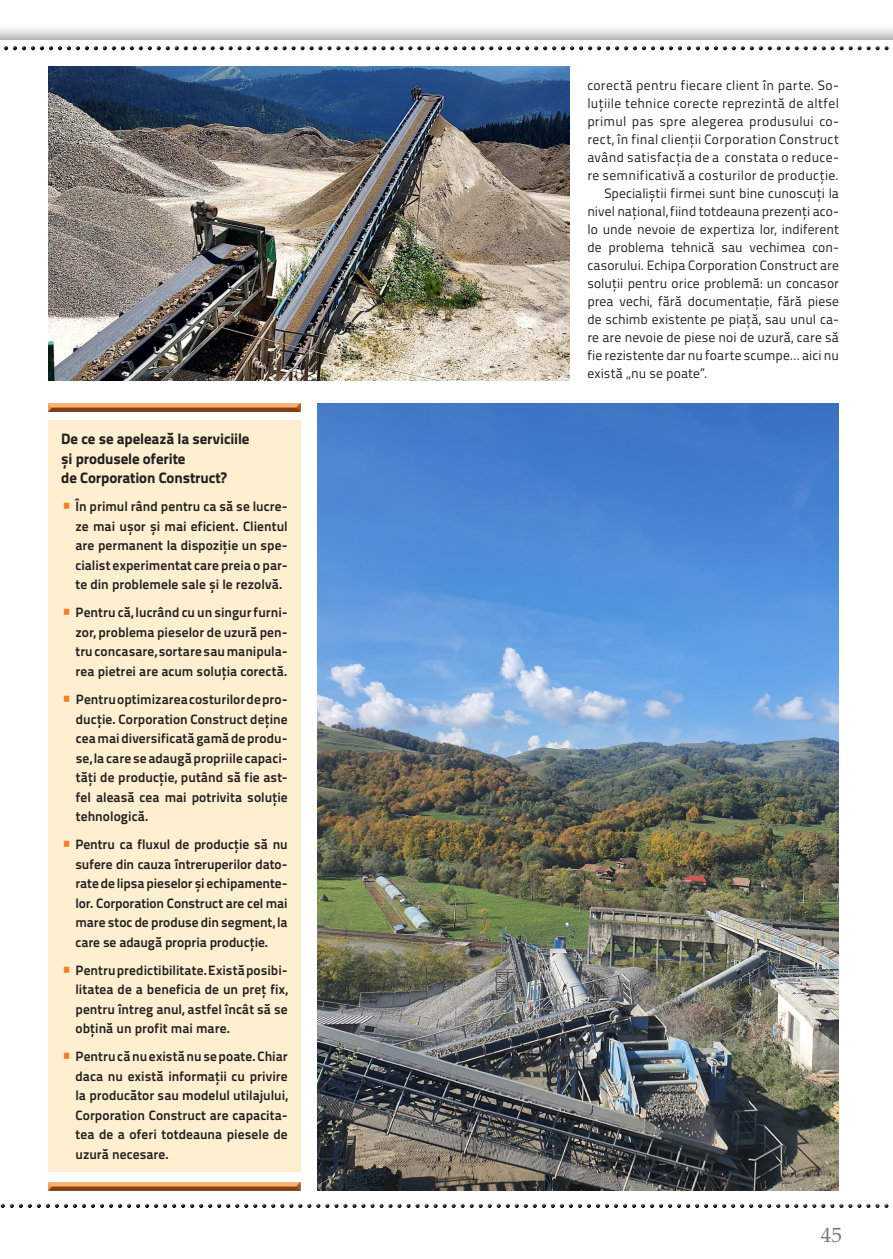
<style>
.page{position:relative;width:893px;height:1259px;background:#fff}
.page>*{position:absolute;margin:0;border:0;box-sizing:border-box;transform-origin:0 0}
.t1{font:21px "Palatino Linotype";color:#76787b}
._02__Intertitlu_TEXT{font:800 15px/19.5px "Titillium Text 22 L";letter-spacing:-.01em;color:#231f20}
._02__Text_NORMAL{font:700 13.5px/19.5px "Titillium Text 22 L";letter-spacing:.005em;color:#231f20;text-align:justify}
._02__Text_NORMAL-2{font:13.5px/18px "Titillium Text 22 L";letter-spacing:.015em;color:#231f20;text-align:justify}
.s1{font-weight:400;font-size:21px;color:#f47e21}
</style>
<div class="page">
<div style="left:0;top:45px;width:893px;height:8px;background:#231f20;opacity:.75"></div>
<div style="left:0;top:1203px;width:893px;height:7px;background:#231f20;opacity:.75"></div>
<img style="left:318px;top:403px;width:521px;height:788px">
<div style="left:47px;top:402px;width:254px;height:12px;background:#231f20;opacity:.75"></div>
<div style="left:47px;top:1181px;width:254px;height:12px;background:#231f20;opacity:.75"></div>
<div style="left:48px;top:420px;width:252px;height:751px;background:#feefd0"></div>
<img style="left:48px;top:67px;width:521px;height:314px">
<p class="_02__Intertitlu_TEXT" style="left:61px;top:428px;width:190px">De ce se apelează la serviciile și produsele oferite<br>de Corporation Construct?</p>
<p class="_02__Text_NORMAL" style="left:76px;top:496px;width:214px;text-indent:-14px"><span class="s1">•</span> În primul rând pentru ca să se lucre&shy;ze mai ușor și mai eficient. Clientul are permanent la dispoziţie un spe&shy;cialist experimentat care preia o par&shy;te din problemele sale și le rezolvă.</p>
<p class="_02__Text_NORMAL" style="left:76px;top:602px;width:214px;text-indent:-14px"><span class="s1">•</span> Pentru că, lucrând cu un singur furni&shy;zor, problema pieselor de uzură pen&shy;tru concasare, sortare sau manipula&shy;rea pietrei are acum soluţia corectă.</p>
<p class="_02__Text_NORMAL" style="left:76px;top:689px;width:213px;text-indent:-15px"><span class="s1">•</span> Pentru optimizarea costurilor de pro&shy;ducţie. Corporation Construct deţine cea mai diversificată gamă de produ&shy;se, la care se adaugă propriile capaci&shy;tăţi de producţie, putând să fie ast&shy;fel aleasă cea mai potrivita soluţie tehnologică.</p>
<p class="_02__Text_NORMAL" style="left:76px;top:834px;width:214px;text-indent:-14px"><span class="s1">•</span> Pentru ca fluxul de producţie să nu sufere din cauza întreruperilor dato&shy;rate de lipsa pieselor și echipamente&shy;lor. Corporation Construct are cel mai mare stoc de produse din segment, la care se adaugă propria producţie.</p>
<p class="_02__Text_NORMAL" style="left:76px;top:959px;width:214px;text-indent:-14px"><span class="s1">•</span> Pentru predictibilitate. Există posibi&shy;litatea de a beneficia de un preţ fix, pentru întreg anul, astfel încât să se obţină un profit mai mare.</p>
<p class="_02__Text_NORMAL" style="left:76px;top:1046px;width:214px;text-indent:-14px"><span class="s1">•</span> Pentru că nu există nu se poate. Chiar daca nu există informaţii cu privire la producător sau modelul utilajului, Corporation Construct are capacita&shy;tea de a oferi totdeauna piesele de uzură necesare.</p>
<p class="_02__Text_NORMAL-2" style="left:587px;top:76px;width:253px">corectă pentru fiecare client în parte. So&shy;luţiile tehnice corecte reprezintă de altfel primul pas spre alegerea produsului co&shy;rect, în final clienţii Corporation Construct având satisfacţia de a constata o reduce&shy;re semnificativă a costurilor de producţie.</p>
<p class="_02__Text_NORMAL-2" style="left:587px;top:184px;width:253px;text-indent:17px">Specialiștii firmei sunt bine cunoscuţi la nivel naţional, fiind totdeauna prezenţi aco&shy;lo unde nevoie de expertiza lor, indiferent de problema tehnică sau vechimea con&shy;casorului. Echipa Corporation Construct are soluţii pentru orice problemă: un concasor prea vechi, fără documentaţie, fără piese de schimb existente pe piaţă, sau unul ca&shy;re are nevoie de piese noi de uzură, care să fie rezistente dar nu foarte scumpe… aici nu există „nu se poate”.</p>
<p class="t1" style="left:821px;top:1220px;width:22px">45</p>
</div>
